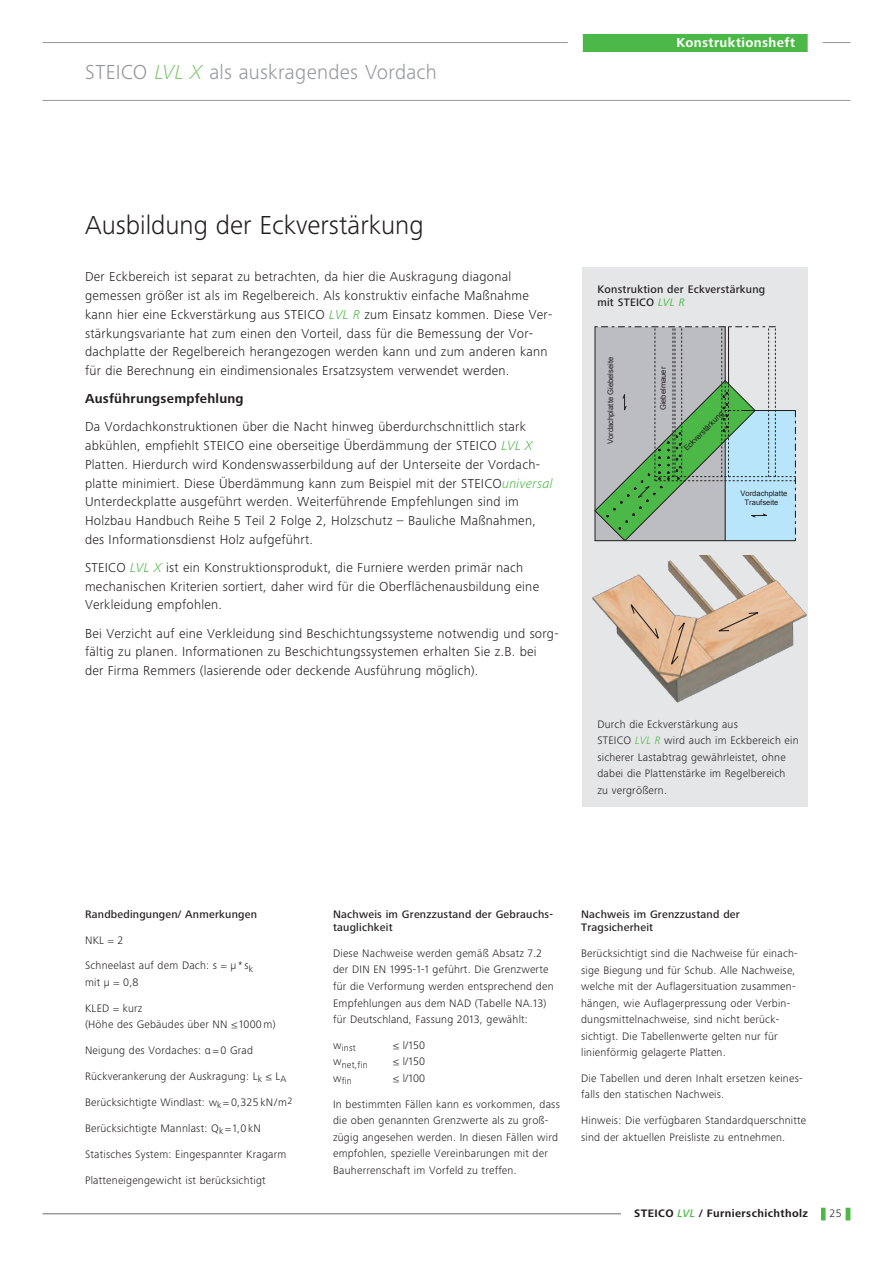
<style>
.page{position:relative;width:893px;height:1263px;background:#fff}
.page>*{position:absolute;margin:0;border:0;box-sizing:border-box;transform-origin:0 0}
.t1{font:300 27px "Frutiger Next LTW1 G";color:#231f20}
.t2{font:300 21px "Frutiger Next LTW1 G";letter-spacing:.01em;color:#95979a}
.t3{font:300 13.5px/18.8px "Frutiger Next LTW1 G";letter-spacing:.02em;color:#231f20}
.t4{font:700 13.5px "Frutiger Next LTW1 G";letter-spacing:.02em;color:#231f20}
.t5{font:700 13.5px "Frutiger Next LTW1 G";letter-spacing:.03em;color:#fff}
.t6{font:300 11.25px/16.5px "Frutiger Next LTW1 G";letter-spacing:.02em;color:#231f20}
.t7{font:500 11.25px/13.5px "Frutiger Next LTW1 G";letter-spacing:.02em;color:#231f20}
.t8{font:700 11.25px "Frutiger Next LTW1 G";letter-spacing:.035em;color:#231f20}
.t9{font:300 9.6px "Frutiger Next LTW1 G";letter-spacing:.02em;color:#231f20}
.t10{font:7.65px "Arial";color:#231f20}
.s1{font-style:italic;color:#88c878}
.s2{font-style:italic;color:#4cb848}
.s3{font-family:"Frutiger Next Pro";font-weight:400;font-style:italic;color:#4cb848}
.s4{font-weight:500;font-style:italic;color:#4cb848}
</style>
<div class="page">
<div style="left:583px;top:267px;width:225px;height:539px;background:#e5e6e8"></div>
<svg style="left:594px;top:326px;width:202px;height:216px"></svg>
<img style="left:592px;top:555px;width:215px;height:148px">
<svg style="left:669px;top:617px;width:18px;height:52px"></svg>
<svg style="left:628px;top:599px;width:33px;height:44px"></svg>
<svg style="left:713px;top:611px;width:51px;height:21px"></svg>
<hr style="left:43px;top:1213px;width:765px;height:1px;background:#6c6d70">
<div style="left:821px;top:1208px;width:5px;height:12px;background:#4cb848"></div>
<hr style="left:846px;top:1208px;width:4px;height:12px;background:#4cb848">
<div style="left:622px;top:1208px;width:199px;height:12px;background:#fff"></div>
<hr style="left:43px;top:42px;width:807px;height:1px;background:#95979a">
<hr style="left:43px;top:100px;width:807px;height:1px;background:#95979a">
<div style="left:583px;top:34px;width:225px;height:18px;background:#4cb848"></div>
<div style="left:568px;top:34px;width:15px;height:18px;background:#fff"></div>
<div style="left:808px;top:34px;width:15px;height:18px;background:#fff"></div>
<h2 class="t2" style="left:85px;top:60px;width:353px">STEICO <span class="s1">LVL X</span> als auskragendes Vordach</h2>
<p class="t5" style="left:676px;top:35px;width:120px">Konstruktionsheft</p>
<h1 class="t1" style="left:85px;top:210px;width:340px">Ausbildung der Eckverstärkung</h1>
<p class="t3" style="left:85px;top:267px;width:469px">Der Eckbereich ist separat zu betrachten, da hier die Auskragung diagonal gemessen größer ist als im Regelbereich. Als konstruktiv einfache Maßnahme kann hier eine Eckverstärkung aus STEICO <span class="s2">LVL R</span> zum Einsatz kommen. Diese Ver&shy;stärkungsvariante hat zum einen den Vorteil, dass für die Bemessung der Vor&shy;dachplatte der Regelbereich herangezogen werden kann und zum anderen kann für die Berechnung ein eindimensionales Ersatzsystem verwendet werden.</p>
<p class="t4" style="left:85px;top:391px;width:160px">Ausführungsempfehlung</p>
<p class="t3" style="left:85px;top:417px;width:469px">Da Vordachkonstruktionen über die Nacht hinweg überdurchschnittlich stark abkühlen, empfiehlt STEICO eine oberseitige Überdämmung der STEICO <span class="s2">LVL X </span>Platten. Hierdurch wird Kondenswasserbildung auf der Unterseite der Vordach&shy;platte minimiert. Diese Überdämmung kann zum Beispiel mit der STEICO<span class="s2">universal </span>Unterdeckplatte ausgeführt werden. Weiterführende Empfehlungen sind im Holzbau Handbuch Reihe 5 Teil 2 Folge 2, Holzschutz – Bauliche Maßnahmen, des Informationsdienst Holz aufgeführt.</p>
<p class="t3" style="left:85px;top:558px;width:456px">STEICO <span class="s2">LVL X</span> ist ein Konstruktionsprodukt, die Furniere werden primär nach mechanischen Kriterien sortiert, daher wird für die Oberflächenausbildung eine<br>Verkleidung empfohlen.</p>
<p class="t3" style="left:85px;top:624px;width:475px">Bei Verzicht auf eine Verkleidung sind Beschichtungssysteme notwendig und sorg&shy;fältig zu planen. Informationen zu Beschichtungssystemen erhalten Sie z.B. bei<br>der Firma Remmers (lasierende oder deckende Ausführung möglich).</p>
<p class="t7" style="left:597px;top:283px;width:169px">Konstruktion der Eckverstärkung mit STEICO <span class="s3">LVL R</span></p>
<p class="t10" style="left:605px;top:444px;width:89px;rotate:-90deg">Vordachplatte Giebelseite</p>
<p class="t10" style="left:658px;top:410px;width:45px;rotate:-90deg">Giebelmauer</p>
<p class="t10" style="left:682px;top:446px;width:54px;rotate:-45deg">Eckverstärkung</p>
<p class="t10" style="left:740px;top:488px;width:48px">Vordachplatte</p>
<p class="t10" style="left:745px;top:497px;width:35px">Traufseite</p>
<p class="t6" style="left:597px;top:716px;width:203px">Durch die Eckverstärkung aus<br>STEICO <span class="s2">LVL R</span> wird auch im Eckbereich ein sicherer Lastabtrag gewährleistet, ohne dabei die Plattenstärke im Regelbereich zu vergrößern.</p>
<p class="t7" style="left:85px;top:907px;width:173px">Randbedingungen/ Anmerkungen</p>
<p class="t6" style="left:85px;top:931px;width:40px">NKL = 2</p>
<p class="t6" style="left:85px;top:957px;width:170px">Schneelast auf dem Dach: s = µ *s<sub>k </sub>mit µ = 0,8</p>
<p class="t6" style="left:85px;top:1000px;width:192px">KLED = kurz<br>(Höhe des Gebäudes über NN ≤ 1000 m)</p>
<p class="t6" style="left:85px;top:1042px;width:170px">Neigung des Vordaches: α = 0 Grad</p>
<p class="t6" style="left:85px;top:1068px;width:203px">Rückverankerung der Auskragung: L<sub>k</sub> ≤ L<sub>A</sub></p>
<p class="t6" style="left:85px;top:1094px;width:209px">Berücksichtigte Windlast: w<sub>k</sub> = 0,325 kN/m<sup>2</sup></p>
<p class="t6" style="left:85px;top:1120px;width:177px">Berücksichtigte Mannlast: Q<sub>k</sub> = 1,0 kN</p>
<p class="t6" style="left:85px;top:1145px;width:203px">Statisches System: Eingespannter Kragarm</p>
<p class="t6" style="left:85px;top:1171px;width:182px">Platteneigengewicht ist berücksichtigt</p>
<p class="t7" style="left:333px;top:907px;width:222px">Nachweis im Grenzzustand der Gebrauchs&shy;tauglichkeit</p>
<p class="t6" style="left:333px;top:945px;width:222px">Diese Nachweise werden gemäß Absatz 7.2 der DIN EN 1995-1-1 geführt. Die Grenzwerte für die Verformung werden entsprechend den Empfehlungen aus dem NAD (Tabelle NA.13) für Deutschland, Fassung 2013, gewählt:</p>
<p class="t9" style="left:333px;top:1042px;width:24px"><sup>w</sup>inst</p>
<p class="t6" style="left:393px;top:1037px;width:34px">≤ l/150</p>
<p class="t9" style="left:333px;top:1059px;width:36px"><sup>w</sup>net,fin</p>
<p class="t6" style="left:393px;top:1053px;width:34px">≤ l/150</p>
<p class="t9" style="left:333px;top:1075px;width:20px"><sup>w</sup>fin</p>
<p class="t6" style="left:393px;top:1070px;width:34px">≤ l/100</p>
<p class="t6" style="left:333px;top:1096px;width:228px">In bestimmten Fällen kann es vorkommen, dass die oben genannten Grenzwerte als zu groß&shy;zügig angesehen werden. In diesen Fällen wird empfohlen, spezielle Vereinbarungen mit der Bauherrenschaft im Vorfeld zu treffen.</p>
<p class="t7" style="left:581px;top:907px;width:160px">Nachweis im Grenzzustand der<br>Tragsicherheit</p>
<p class="t6" style="left:581px;top:945px;width:218px">Berücksichtigt sind die Nachweise für einach&shy;sige Biegung und für Schub. Alle Nachweise, welche mit der Auflagersituation zusammen&shy;hängen, wie Auflagerpressung oder Verbin&shy;dungsmittelnachweise, sind nicht berück&shy;sichtigt. Die Tabellenwerte gelten nur für linienförmig gelagerte Platten.</p>
<p class="t6" style="left:581px;top:1070px;width:223px">Die Tabellen und deren Inhalt ersetzen keines&shy;falls den statischen Nachweis.</p>
<p class="t6" style="left:581px;top:1112px;width:227px">Hinweis: Die verfügbaren Standardquerschnitte sind der aktuellen Preisliste zu entnehmen.</p>
<p class="t8" style="left:634px;top:1207px;width:175px">STEICO <span class="s4">LVL</span> / Furnierschichtholz</p>
<p class="t6" style="left:829px;top:1205px;width:14px">25</p>
</div>
